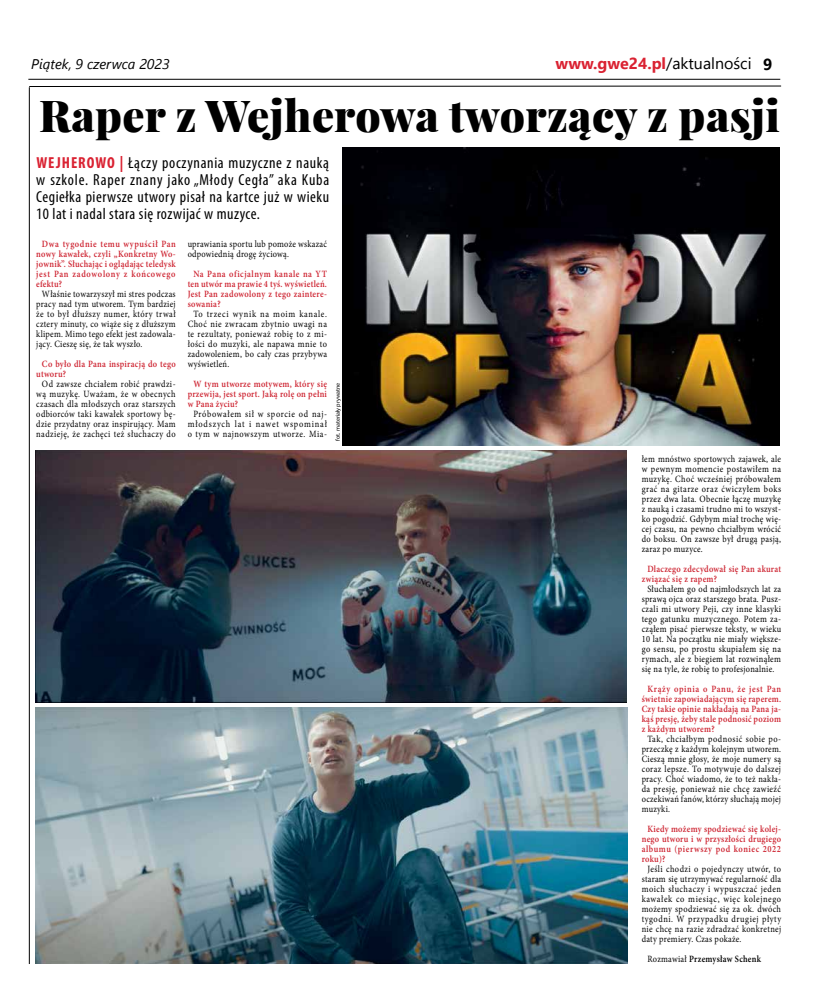
<style>
.page{position:relative;width:820px;height:993px;background:#fff}
.page>*{position:absolute;margin:0;border:0;box-sizing:border-box;transform-origin:0 0}
.t1{font:900 44px "Playfair Display";letter-spacing:.01em;color:#000}
.t2{font:condensed 16px/17px "Myriad Pro";letter-spacing:.03em;color:#000;text-align:justify}
.t3{font:700 16px "Segoe UI";color:#da2232}
.t4{font:italic 14px "Segoe UI";color:#000}
.t5{font:9.6px/10px "Minion Pro";letter-spacing:.035em;color:#000;text-align:justify;scale:.87 1}
.t6{font:600 9.6px/10px "Minion Pro";letter-spacing:.03em;color:#ce2633;text-align:justify;scale:.87 1}
.t7{font:9.6px/10px "Minion Pro";letter-spacing:.075em;color:#000;text-align:center;scale:.87 1}
.t8{font:600 9.6px "Minion Pro";letter-spacing:.03em;color:#000;scale:.87 1}
.t9{font:6px "Myriad Pro";color:#000}
.s1{font-weight:400;color:#000}
.s2{color:#000}
.s3{font-weight:700;color:#da2232}
.s4{font-weight:400}
</style>
<div class="page">
<hr style="left:28px;top:79px;width:752px;height:1px;background:#000">
<svg style="left:29px;top:86px;width:752px;height:1px"></svg>
<hr style="left:29px;top:87px;width:1px;height:876px;background:#000">
<img style="left:35px;top:450px;width:591px;height:252px">
<img style="left:35px;top:707px;width:592px;height:256px">
<img style="left:342px;top:147px;width:437px;height:298px">
<h3 class="t4" style="left:31px;top:51px;width:140px">Piątek, 9 czerwca 2023</h3>
<h2 class="t3" style="left:555px;top:49px;width:218px">www.gwe24.pl<span class="s1">/aktualności</span> <span class="s2">9</span></h2>
<h1 class="t1" style="left:39px;top:87px;width:742px">Raper z Wejherowa tworzący z pasji</h1>
<h2 class="t2" style="left:36px;top:153px;width:294px"><span class="s3">WEJHEROWO |</span> Łączy poczynania muzyczne z nauką w szkole. Raper znany jako „Młody Cegła” aka Kuba Cegiełka pierwsze utwory pisał na kartce już w wieku 10 lat i nadal stara się rozwijać w muzyce.</h2>
<p class="t6" style="left:36px;top:238px;width:162px;text-indent:6px">Dwa tygodnie temu wypuścił Pan nowy kawałek, czyli „Konkretny Wo&shy;jownik”. Słuchając i oglądając teledysk jest Pan zadowolony z końcowego efektu?</p>
<p class="t5" style="left:36px;top:288px;width:162px;text-indent:6px">Właśnie towarzyszył mi stres podczas pracy nad tym utworem. Tym bardziej że to był dłuższy numer, który trwał cztery minuty, co wiąże się z dłuższym klipem. Mimo tego efekt jest zadowala&shy;jący. Cieszę się, że tak wyszło.</p>
<p class="t6" style="left:36px;top:358px;width:162px;text-indent:6px">Co było dla Pana inspiracją do tego utworu?</p>
<p class="t5" style="left:36px;top:378px;width:162px;text-align:center">Od zawsze chciałem robić prawdzi&shy;wą muzykę. Uważam, że w obecnych czasach dla młodszych oraz starszych odbiorców taki kawałek sportowy bę&shy;dzie przydatny oraz inspirujący. Mam nadzieję, że zachęci też słuchaczy do</p>
<p class="t5" style="left:187px;top:238px;width:162px">uprawiania sportu lub pomoże wskazać odpowiednią drogę życiową.</p>
<p class="t6" style="left:187px;top:268px;width:162px;text-indent:6px">Na Pana oficjalnym kanale na YT ten utwór ma prawie 4 tyś. wyświetleń.<br>Jest Pan zadowolony z tego zaintere&shy;sowania?</p>
<p class="t5" style="left:188px;top:308px;width:162px;text-indent:6px">To trzeci wynik na moim kanale.<br>Choć nie zwracam zbytnio uwagi na te rezultaty, ponieważ robię to z mi&shy;łości do muzyki, ale napawa mnie to zadowoleniem, bo cały czas przybywa wyświetleń.</p>
<p class="t6" style="left:188px;top:378px;width:162px;text-indent:6px">W tym utworze motywem, który się przewija, jest sport. Jaką rolę on pełni w Pana życiu?</p>
<p class="t7" style="left:188px;top:408px;width:162px">Próbowałem sił w sporcie od naj&shy;młodszych lat i nawet wspominał o tym w najnowszym utworze. Mia-</p>
<p class="t9" style="left:334px;top:440px;width:60px;rotate:-90deg">fot. materiały prywatne</p>
<p class="t5" style="left:641px;top:453px;width:162px">łem mnóstwo sportowych zajawek, ale w pewnym momencie postawiłem na muzykę. Choć wcześniej próbowałem grać na gitarze oraz ćwiczyłem boks przez dwa lata. Obecnie łączę muzykę z nauką i czasami trudno mi to wszyst&shy;ko pogodzić. Gdybym miał trochę wię&shy;cej czasu, na pewno chciałbym wrócić do boksu. On zawsze był drugą pasją, zaraz po muzyce.</p>
<p class="t6" style="left:641px;top:563px;width:162px;text-indent:6px">Dlaczego zdecydował się Pan akurat związać się z rapem?</p>
<p class="t5" style="left:641px;top:583px;width:162px;text-indent:6px">Słuchałem go od najmłodszych lat za sprawą ojca oraz starszego brata. Pusz&shy;czali mi utwory Peji, czy inne klasyki tego gatunku muzycznego. Potem za&shy;cząłem pisać pierwsze teksty, w wieku 10 lat. Na początku nie miały większe&shy;go sensu, po prostu skupiałem się na rymach, ale z biegiem lat rozwinąłem się na tyle, że robię to profesjonalnie.</p>
<p class="t6" style="left:641px;top:683px;width:162px;text-indent:6px">Krąży opinia o Panu, że jest Pan świetnie zapowiadającym się raperem.<br>Czy takie opinie nakładają na Pana ja&shy;kąś presję, żeby stale podnosić poziom z każdym utworem?</p>
<p class="t5" style="left:641px;top:733px;width:162px;text-indent:6px">Tak, chciałbym podnosić sobie po&shy;przeczkę z każdym kolejnym utworem.<br>Cieszą mnie głosy, że moje numery są coraz lepsze. To motywuje do dalszej pracy. Choć wiadomo, że to też nakła&shy;da presję, ponieważ nie chcę zawieźć oczekiwań fanów, którzy słuchają mojej muzyki.</p>
<p class="t6" style="left:641px;top:823px;width:162px;text-indent:6px">Kiedy możemy spodziewać się kolej&shy;nego utworu i w przyszłości drugiego albumu (pierwszy pod koniec 2022 roku)?</p>
<p class="t5" style="left:641px;top:863px;width:162px;text-indent:6px">Jeśli chodzi o pojedynczy utwór, to staram się utrzymywać regularność dla moich słuchaczy i wypuszczać jeden kawałek co miesiąc, więc kolejnego możemy spodziewać się za ok. dwóch tygodni. W przypadku drugiej płyty nie chcę na razie zdradzać konkretnej daty premiery. Czas pokaże.</p>
<p class="t8" style="left:647px;top:952px;width:132px"><span class="s4">Rozmawiał</span> Przemysław Schenk</p>
</div>
